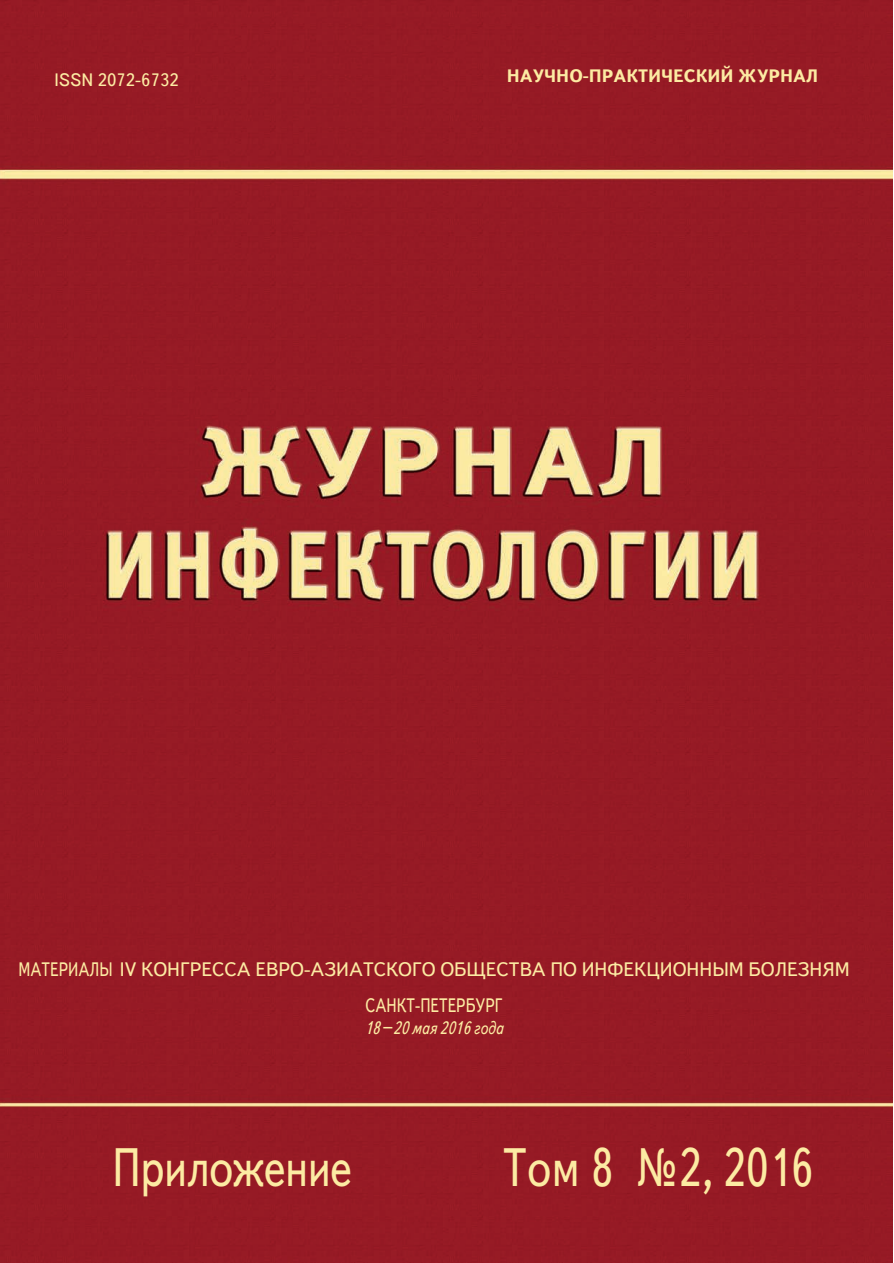
<style>
.page{position:relative;width:894px;height:1263px;background:#fff}
.page>*{position:absolute;margin:0;border:0;box-sizing:border-box;transform-origin:0 0}
.t1{font:54px "Text Book C";color:#fceba3;scale:.8 1}
.t2{font:19.5px/36.2px "Text Book C";color:#fceba3;text-align:center;scale:.8 1}
.t3{font:700 18px "Text Book C";color:#fceba3}
.t4{font:italic 18px "Text Book C";color:#fceba3;scale:.8 1}
.t5{font:18px "Text Book C";color:#fceba3}
</style>
<div class="page">
<div style="left:0;top:0;width:892px;height:1263px;background:#961a25"></div>
<p class="t5" style="left:54px;top:70px;width:126px">ISSN 2072-6732</p>
<p class="t3" style="left:506px;top:65px;width:313px">научно-практический журнал</p>
<p class="t2" style="left:18px;top:952px;width:1036px">Материалы IV конгресса Евро-азиатского общества по инфекционным болезням санкт-п етербург</p>
<p class="t4" style="left:364px;top:1018px;width:175px">18–20 мая 2016 года</p>
<h1 class="t1" style="left:112px;top:1138px;width:301px">Приложение</h1>
<h1 class="t1" style="left:503px;top:1138px;width:390px">Том 8 №2, 2016</h1>
</div>
